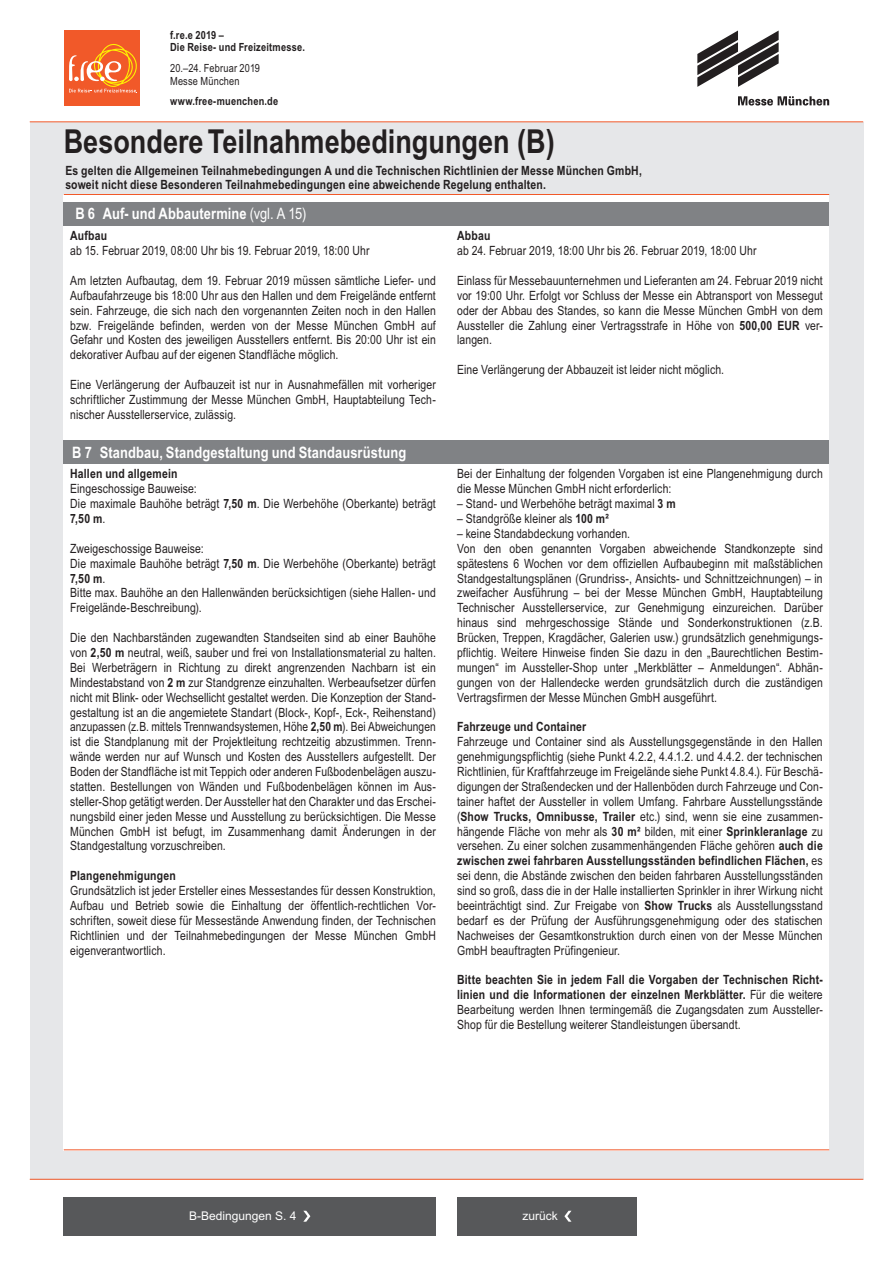
<style>
.page{position:relative;width:893px;height:1263px;background:#fff}
.page>*{position:absolute;margin:0;border:0;box-sizing:border-box;transform-origin:0 0}
.t1{font:700 33px "Arial Narrow";color:#231f20}
.t2{font:700 15.75px "Arial Narrow";letter-spacing:.005em;color:#fff}
.t3{font:12.75px/14.9px "Arial Narrow";letter-spacing:.01em;color:#231f20;text-align:justify}
.t4{font:700 12.75px/14.2px "Arial Narrow";letter-spacing:.015em;color:#231f20}
.t5{font:12px "Arial";color:#fff}
.t6{font:700 11.25px/12.8px "Arial Narrow";letter-spacing:.02em;color:#231f20}
.t7{font:11.25px/12.8px "Arial Narrow";letter-spacing:.015em;color:#231f20}
.s1{font-weight:400}
.s2{font-weight:700}
</style>
<div class="page">
<div style="left:30px;top:122px;width:833px;height:1057px;background:#e6e7e9"></div>
<hr style="left:30px;top:1179px;width:833px;height:1px;background:#f15929">
<div style="left:64px;top:194px;width:765px;height:956px;background:#fff"></div>
<hr style="left:30px;top:121px;width:833px;height:1px;background:#f15929">
<hr style="left:64px;top:1149px;width:765px;height:1px;background:#f15929">
<hr style="left:64px;top:194px;width:765px;height:1px;background:#f15929">
<svg style="left:738px;top:96px;width:91px;height:10px"></svg>
<svg style="left:697px;top:31px;width:82px;height:56px"></svg>
<div style="left:64px;top:1197px;width:372px;height:38px;background:#57585a"></div>
<svg style="left:303px;top:1211px;width:7px;height:11px"></svg>
<div style="left:457px;top:1197px;width:180px;height:38px;background:#57585a"></div>
<svg style="left:564px;top:1211px;width:7px;height:11px"></svg>
<div style="left:64px;top:202px;width:765px;height:23px;background:#808285"></div>
<div style="left:64px;top:440px;width:765px;height:23px;background:#808285"></div>
<div style="left:64px;top:30px;width:75px;height:75px;background:#f15929"></div>
<svg style="left:69px;top:44px;width:68px;height:49px"></svg>
<p class="t6" style="left:170px;top:28px;width:136px">f.re.e 2019 –<br>Die Reise- und Freizeitmesse.</p>
<p class="t7" style="left:170px;top:61px;width:92px">20.–24. Februar 2019<br>Messe München</p>
<p class="t6" style="left:170px;top:95px;width:110px">www.free-muenchen.de</p>
<h1 class="t1" style="left:64px;top:116px;width:492px">Besondere Teilnahmebedingungen (B)</h1>
<p class="t4" style="left:65px;top:162px;width:578px">Es gelten die Allgemeinen Teilnahmebedingungen A und die Technischen Richtlinien der Messe München GmbH, soweit nicht diese Besonderen Teilnahmebedingungen eine abweichende Regelung enthalten.</p>
<p class="t2" style="left:75px;top:202px;width:233px">B 6 Auf- und Abbautermine <span class="s1">(vgl. A 15)</span></p>
<p class="t4" style="left:70px;top:228px;width:38px">Aufbau</p>
<p class="t3" style="left:70px;top:243px;width:301px">ab 15. Februar 2019, 08:00 Uhr bis 19. Februar 2019, 18:00 Uhr</p>
<p class="t3" style="left:70px;top:272px;width:367px">Am letzten Aufbautag, dem 19. Februar 2019 müssen sämtliche Liefer- und Aufbaufahrzeuge bis 18:00 Uhr aus den Hallen und dem Freigelände entfernt sein. Fahrzeuge, die sich nach den vorgenannten Zeiten noch in den Hallen bzw. Freigelände befinden, werden von der Messe München GmbH auf Gefahr und Kosten des jeweiligen Ausstellers entfernt. Bis 20:00 Uhr ist ein dekorativer Aufbau auf der eigenen Standfläche möglich.</p>
<p class="t3" style="left:70px;top:377px;width:367px">Eine Verlängerung der Aufbauzeit ist nur in Ausnahmefällen mit vorheriger schriftlicher Zustimmung der Messe München GmbH, Hauptabteilung Tech&shy;nischer Ausstellerservice, zulässig.</p>
<p class="t2" style="left:72px;top:440px;width:335px">B 7 Standbau, Standgestaltung und Standausrüstung</p>
<p class="t4" style="left:70px;top:466px;width:109px">Hallen und allgemein</p>
<p class="t3" style="left:70px;top:481px;width:367px;text-align:left">Eingeschossige Bauweise:<br>Die maximale Bauhöhe beträgt <span class="s2">7,50 m</span>. Die Werbehöhe (Oberkante) beträgt<br><span class="s2">7,50 m</span>.</p>
<p class="t3" style="left:70px;top:540px;width:367px;text-align:left">Zweigeschossige Bauweise:<br>Die maximale Bauhöhe beträgt <span class="s2">7,50 m</span>. Die Werbehöhe (Oberkante) beträgt <span class="s2">7,50 m</span>.<br>Bitte max. Bauhöhe an den Hallenwänden berücksichtigen (siehe Hallen- und Freigelände-Beschreibung).</p>
<p class="t3" style="left:70px;top:630px;width:367px">Die den Nachbarständen zugewandten Standseiten sind ab einer Bauhöhe von <span class="s2">2,50 m</span> neutral, weiß, sauber und frei von Installationsmaterial zu halten.<br>Bei Werbeträgern in Richtung zu direkt angrenzenden Nachbarn ist ein Mindestabstand von <span class="s2">2 m</span> zur Standgrenze einzuhalten. Werbeaufsetzer dürfen nicht mit Blink- oder Wechsellicht gestaltet werden. Die Konzeption der Stand&shy;gestaltung ist an die angemietete Standart (Block-, Kopf-, Eck-, Reihenstand) anzupassen (z.B. mittels Trennwandsystemen, Höhe <span class="s2">2,50 m</span>). Bei Abweichungen ist die Standplanung mit der Projektleitung rechtzeitig abzustimmen. Trenn&shy;wände werden nur auf Wunsch und Kosten des Ausstellers aufgestellt. Der Boden der Standfläche ist mit Teppich oder anderen Fußbodenbelägen auszu&shy;statten. Bestellungen von Wänden und Fußbodenbelägen können im Aus&shy;steller-Shop getätigt werden. Der Aussteller hat den Charakter und das Erschei&shy;nungsbild einer jeden Messe und Ausstellung zu berücksichtigen. Die Messe München GmbH ist befugt, im Zusammenhang damit Änderungen in der Standgestaltung vorzuschreiben.</p>
<p class="t4" style="left:70px;top:868px;width:107px">Plangenehmigungen</p>
<p class="t3" style="left:70px;top:883px;width:367px">Grundsätzlich ist jeder Ersteller eines Messestandes für dessen Konstruktion, Aufbau und Betrieb sowie die Einhaltung der öffentlich-rechtlichen Vor&shy;schriften, soweit diese für Messestände Anwendung finden, der Technischen Richtlinien und der Teilnahmebedingungen der Messe München GmbH eigenverantwortlich.</p>
<p class="t4" style="left:457px;top:228px;width:35px">Abbau</p>
<p class="t3" style="left:457px;top:243px;width:301px">ab 24. Februar 2019, 18:00 Uhr bis 26. Februar 2019, 18:00 Uhr</p>
<p class="t3" style="left:457px;top:272px;width:367px">Einlass für Messebauunternehmen und Lieferanten am 24. Februar 2019 nicht vor 19:00 Uhr. Erfolgt vor Schluss der Messe ein Abtransport von Messegut oder der Abbau des Standes, so kann die Messe München GmbH von dem Aussteller die Zahlung einer Vertragsstrafe in Höhe von <span class="s2">500,00 EUR</span> ver&shy;langen.</p>
<p class="t3" style="left:457px;top:362px;width:269px">Eine Verlängerung der Abbauzeit ist leider nicht möglich.</p>
<p class="t3" style="left:457px;top:466px;width:367px">Bei der Einhaltung der folgenden Vorgaben ist eine Plangenehmigung durch die Messe München GmbH nicht erforderlich:</p>
<p class="t3" style="left:457px;top:496px;width:220px">– Stand- und Werbehöhe beträgt maximal <span class="s2">3 m</span></p>
<p class="t3" style="left:457px;top:511px;width:153px">– Standgröße kleiner als <span class="s2">100 m²</span></p>
<p class="t3" style="left:457px;top:525px;width:367px;text-align:left">– keine Standabdeckung vorhanden.<br>Von den oben genannten Vorgaben abweichende Standkonzepte sind spätestens 6 Wochen vor dem offiziellen Aufbaubeginn mit maßstäblichen Standgestaltungsplänen (Grundriss-, Ansichts- und Schnittzeichnungen) – in zweifacher Ausführung – bei der Messe München GmbH, Hauptabteilung Technischer Ausstellerservice, zur Genehmigung einzureichen. Darüber hinaus sind mehrgeschossige Stände und Sonderkonstruktionen (z.B.<br>Brücken, Treppen, Kragdächer, Galerien usw.) grundsätzlich genehmigungs&shy;pflichtig. Weitere Hinweise finden Sie dazu in den „Baurechtlichen Bestim&shy;mungen“ im Aussteller-Shop unter „Merkblätter – Anmeldungen“. Abhän&shy;gungen von der Hallendecke werden grundsätzlich durch die zuständigen Vertragsfirmen der Messe München GmbH ausgeführt.</p>
<p class="t4" style="left:457px;top:719px;width:131px">Fahrzeuge und Container</p>
<p class="t3" style="left:457px;top:734px;width:367px">Fahrzeuge und Container sind als Ausstellungsgegenstände in den Hallen genehmigungspflichtig (siehe Punkt 4.2.2, 4.4.1.2. und 4.4.2. der technischen Richtlinien, für Kraftfahrzeuge im Freigelände siehe Punkt 4.8.4.). Für Beschä&shy;digungen der Straßendecken und der Hallenböden durch Fahrzeuge und Con&shy;tainer haftet der Aussteller in vollem Umfang. Fahrbare Ausstellungsstände (<span class="s2">Show Trucks, Omnibusse, Trailer</span> etc.) sind, wenn sie eine zusammen&shy;hängende Fläche von mehr als <span class="s2">30 m²</span> bilden, mit einer <span class="s2">Sprinkleranlage</span> zu versehen. Zu einer solchen zusammenhängenden Fläche gehören <span class="s2">auch die zwischen zwei fahrbaren Ausstellungsständen befindlichen Flächen,</span> es sei denn, die Abstände zwischen den beiden fahrbaren Ausstellungsständen sind so groß, dass die in der Halle installierten Sprinkler in ihrer Wirkung nicht beeinträchtigt sind. Zur Freigabe von <span class="s2">Show Trucks</span> als Ausstellungsstand bedarf es der Prüfung der Ausführungsgenehmigung oder des statischen Nachweises der Gesamtkonstruktion durch einen von der Messe München GmbH beauftragten Prüfingenieur.</p>
<p class="t3" style="left:457px;top:972px;width:367px"><span class="s2">Bitte beachten Sie in jedem Fall die Vorgaben der Technischen Richt&shy;linien und die Informationen der einzelnen Merkblätter.</span> Für die weitere Bearbeitung werden Ihnen termingemäß die Zugangsdaten zum Aussteller-Shop für die Bestellung weiterer Standleistungen übersandt.</p>
<p class="t5" style="left:189px;top:1208px;width:109px">B-Bedingungen S. 4</p>
<p class="t5" style="left:522px;top:1208px;width:37px">zurück</p>
</div>
